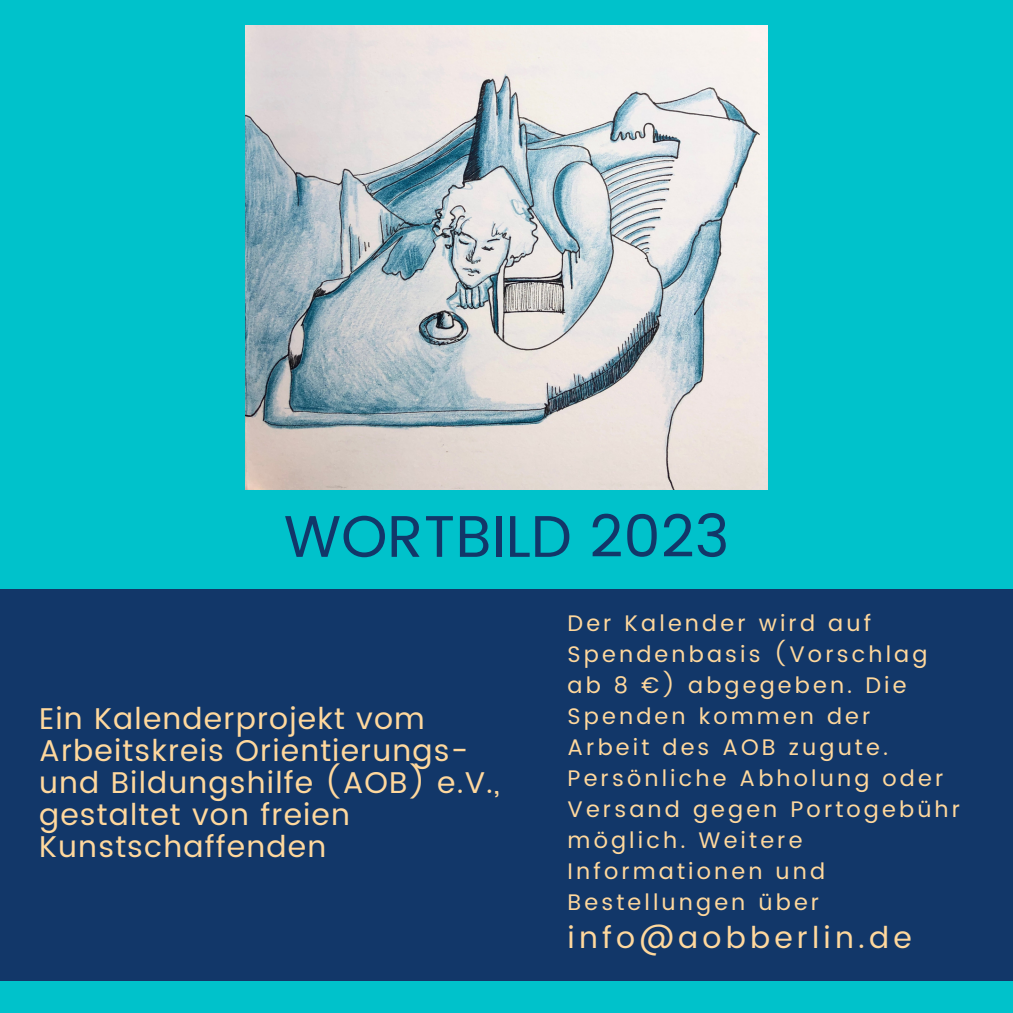
<style>
.page{position:relative;width:1013px;height:1013px;background:#fff}
.page>*{position:absolute;margin:0;border:0;box-sizing:border-box;transform-origin:0 0}
.t1{font:58.75px "Poppins";color:#123769}
.t2{font:30px/31.9px "Poppins";letter-spacing:.04em;color:#ffd89d}
.t3{font:30px "Poppins";letter-spacing:.14em;color:#ffd89d}
.t4{font:22.5px/31px "Poppins";letter-spacing:.14em;color:#ffd89d}
</style>
<div class="page">
<div style="left:0;top:0;width:1012px;height:1012px;background:#00c2cb"></div>
<div style="left:0;top:589px;width:1012px;height:391px;background:#123769"></div>
<img style="left:245px;top:25px;width:522px;height:464px">
<h1 class="t1" style="left:284px;top:502px;width:447px">WORTBILD 2023</h1>
<h2 class="t2" style="left:39px;top:703px;width:462px">Ein Kalenderprojekt vom<br>Arbeitskreis Orientierungs&shy;und Bildungshilfe (AOB) e.V., gestaltet von freien<br>Kunstschaffenden</h2>
<p class="t4" style="left:567px;top:608px;width:394px">Der Kalender wird auf<br>Spendenbasis (Vorschlag ab 8 €) abgegeben. Die<br>Spenden kommen der<br>Arbeit des AOB zugute.<br>Persönliche Abholung oder<br>Versand gegen Portogebühr möglich. Weitere<br>Informationen und<br>Bestellungen über</p>
<h2 class="t3" style="left:567px;top:920px;width:345px">info@aobberlin.de</h2>
</div>
